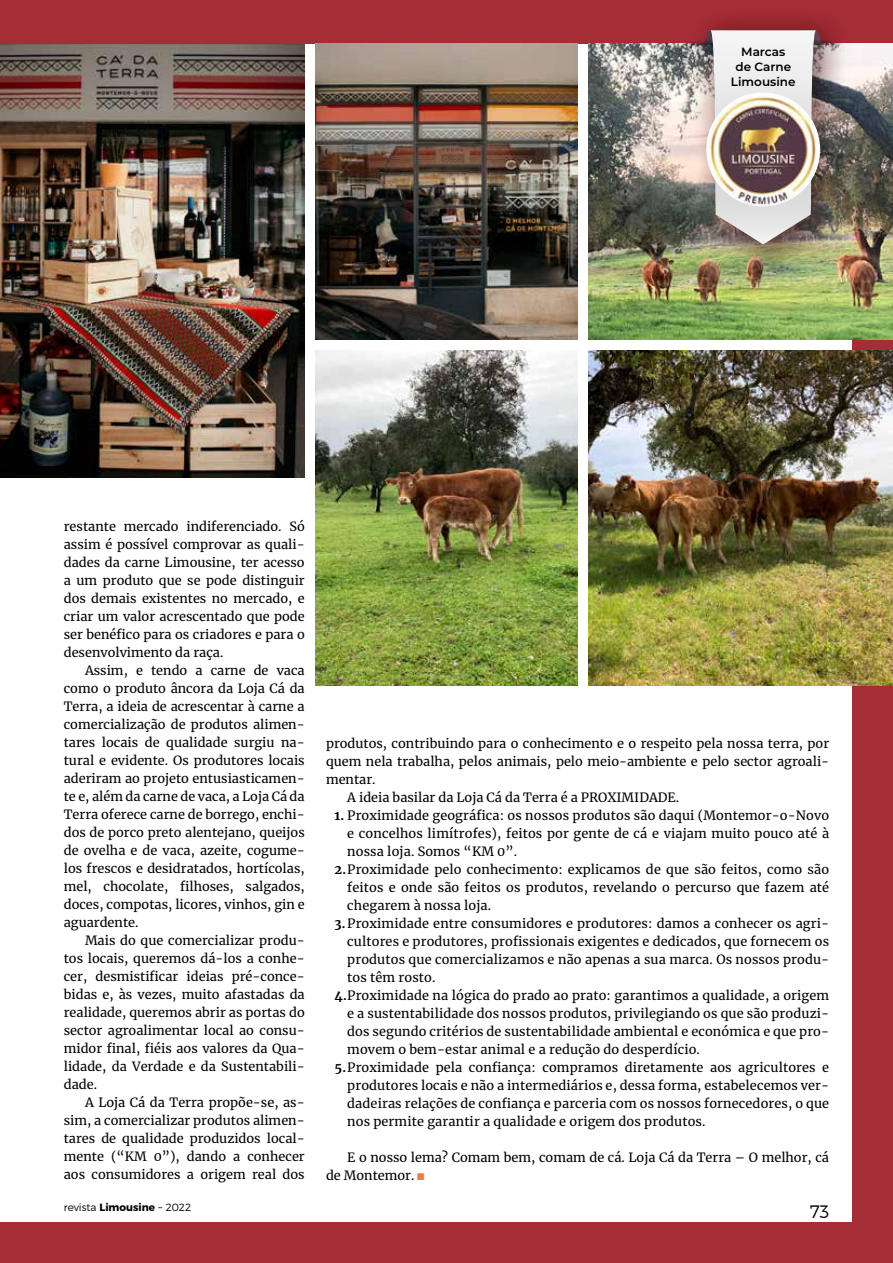
<style>
.page{position:relative;width:893px;height:1263px;background:#a52d36}
.page>*{position:absolute;margin:0;border:0;box-sizing:border-box;transform-origin:0 0}
.t1{font:300 18px "Montserrat";color:#000}
.t2{font:12.75px/18px "Merriweather";letter-spacing:.01em;color:#000;text-align:justify}
.t3{font:600 12px/15px "Montserrat";color:#000;text-align:center}
.t4{font:300 10.5px "Montserrat";color:#000}
.s1{font-weight:700}
.s2{font-size:12px;color:#f07f3c}
</style>
<div class="page">
<div style="left:0;top:44px;width:852px;height:1178px;background:#fff"></div>
<img style="left:315px;top:44px;width:263px;height:295px">
<img style="left:315px;top:350px;width:263px;height:336px">
<img style="left:0;top:45px;width:305px;height:432px">
<img style="left:588px;top:44px;width:305px;height:295px">
<img style="left:588px;top:350px;width:305px;height:336px">
<img style="left:686px;top:18px;width:166px;height:248px">
<img style="left:686px;top:30px;width:156px;height:214px">
<img style="left:706px;top:93px;width:114px;height:113px;border-radius:57px">
<p class="t3" style="left:731px;top:44px;width:66px">Marcas<br>de Carne<br>Limousine</p>
<p class="t2" style="left:64px;top:517px;width:242px">restante mercado indiferenciado. Só assim é possível comprovar as quali&shy;dades da carne Limousine, ter acesso a um produto que se pode distinguir dos demais existentes no mercado, e criar um valor acrescentado que pode ser benéfico para os criadores e para o desenvolvimento da raça.</p>
<p class="t2" style="left:64px;top:661px;width:242px;text-indent:21px">Assim, e tendo a carne de vaca como o produto âncora da Loja Cá da Terra, a ideia de acrescentar à carne a comercialização de produtos alimen&shy;tares locais de qualidade surgiu na&shy;tural e evidente. Os produtores locais aderiram ao projeto entusiasticamen&shy;te e, além da carne de vaca, a Loja Cá da Terra oferece carne de borrego, enchi&shy;dos de porco preto alentejano, queijos de ovelha e de vaca, azeite, cogume&shy;los frescos e desidratados, hortícolas, mel, chocolate, filhoses, salgados, doces, compotas, licores, vinhos, gin e aguardente.</p>
<p class="t2" style="left:64px;top:931px;width:242px;text-indent:21px">Mais do que comercializar produ&shy;tos locais, queremos dá-los a conhe&shy;cer, desmistificar ideias pré-conce&shy;bidas e, às vezes, muito afastadas da realidade, queremos abrir as portas do sector agroalimentar local ao consu&shy;midor final, fiéis aos valores da Qua&shy;lidade, da Verdade e da Sustentabili&shy;dade.</p>
<p class="t2" style="left:64px;top:1093px;width:242px;text-indent:21px">A Loja Cá da Terra propõe-se, as&shy;sim, a comercializar produtos alimen&shy;tares de qualidade produzidos local&shy;mente (“KM 0”), dando a conhecer aos consumidores a origem real dos</p>
<p class="t4" style="left:64px;top:1200px;width:129px">revista <span class="s1">Limousine</span> ~ 2022</p>
<p class="t2" style="left:326px;top:734px;width:505px">produtos, contribuindo para o conhecimento e o respeito pela nossa terra, por</p>
<p class="t2" style="left:326px;top:752px;width:505px">quem nela trabalha, pelos animais, pelo meio-ambiente e pelo sector agroali-</p>
<p class="t2" style="left:326px;top:770px;width:51px">mentar.</p>
<p class="t2" style="left:347px;top:788px;width:333px">A ideia basilar da Loja Cá da Terra é a PROXIMIDADE.</p>
<p class="t2" style="left:334px;top:806px;width:496px"><span class="s1">1.</span> Proximidade geográfica: os nossos produtos são daqui (Montemor-o-Novo</p>
<p class="t2" style="left:347px;top:824px;width:483px">e concelhos limítrofes), feitos por gente de cá e viajam muito pouco até à</p>
<p class="t2" style="left:347px;top:842px;width:172px">nossa loja. Somos “KM 0”.</p>
<p class="t2" style="left:334px;top:860px;width:496px"><span class="s1">2.</span>Proximidade pelo conhecimento: explicamos de que são feitos, como são</p>
<p class="t2" style="left:347px;top:878px;width:483px">feitos e onde são feitos os produtos, revelando o percurso que fazem até</p>
<p class="t2" style="left:347px;top:896px;width:145px">chegarem à nossa loja.</p>
<p class="t2" style="left:334px;top:914px;width:496px"><span class="s1">3.</span>Proximidade entre consumidores e produtores: damos a conhecer os agri-</p>
<p class="t2" style="left:347px;top:932px;width:483px">cultores e produtores, profissionais exigentes e dedicados, que fornecem os</p>
<p class="t2" style="left:347px;top:950px;width:483px">produtos que comercializamos e não apenas a sua marca. Os nossos produ-</p>
<p class="t2" style="left:347px;top:968px;width:90px">tos têm rosto.</p>
<p class="t2" style="left:334px;top:986px;width:496px"><span class="s1">4.</span>Proximidade na lógica do prado ao prato: garantimos a qualidade, a origem</p>
<p class="t2" style="left:347px;top:1004px;width:483px">e a sustentabilidade dos nossos produtos, privilegiando os que são produzi-</p>
<p class="t2" style="left:347px;top:1022px;width:483px">dos segundo critérios de sustentabilidade ambiental e económica e que pro-</p>
<p class="t2" style="left:347px;top:1040px;width:354px">movem o bem-estar animal e a redução do desperdício.</p>
<p class="t2" style="left:334px;top:1058px;width:496px"><span class="s1">5.</span>Proximidade pela confiança: compramos diretamente aos agricultores e</p>
<p class="t2" style="left:347px;top:1076px;width:483px">produtores locais e não a intermediários e, dessa forma, estabelecemos ver-</p>
<p class="t2" style="left:347px;top:1094px;width:483px">dadeiras relações de confiança e parceria com os nossos fornecedores, o que</p>
<p class="t2" style="left:347px;top:1112px;width:360px">nos permite garantir a qualidade e origem dos produtos.</p>
<p class="t2" style="left:326px;top:1148px;width:505px;text-indent:21px">E o nosso lema? Comam bem, comam de cá. Loja Cá da Terra – O melhor, cá de Montemor. <span class="s2">◼</span></p>
<h1 class="t1" style="left:810px;top:1200px;width:21px">73</h1>
</div>
